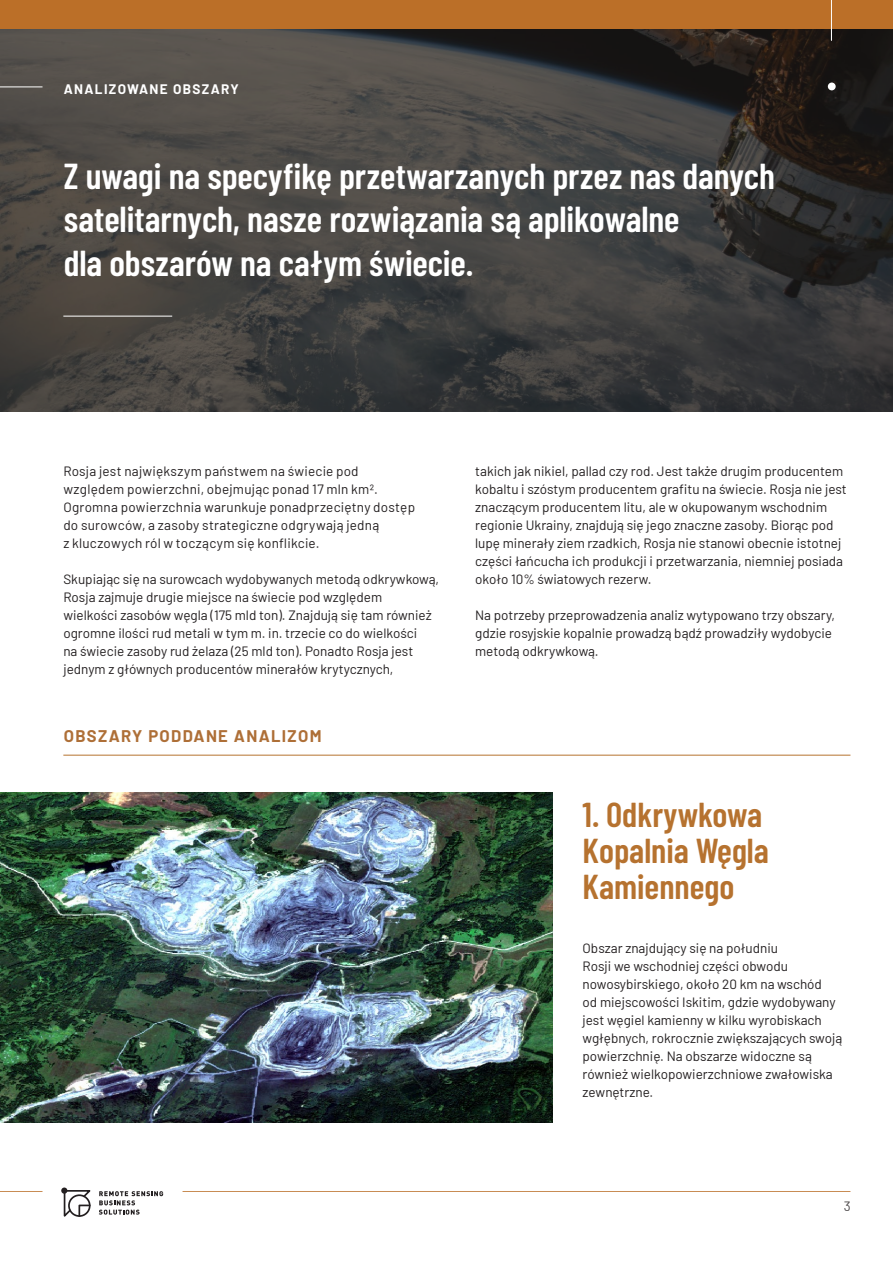
<style>
.page{position:relative;width:893px;height:1263px;background:#fff}
.page>*{position:absolute;margin:0;border:0;box-sizing:border-box;transform-origin:0 0}
.t1{font:600 36px/43.2px "Barlow Condensed";color:#fff}
.t2{font:600 34.5px/36px "Barlow Condensed";color:#b6722f}
.t3{font:700 16.5px "Barlow";letter-spacing:.08em;color:#ae6f37}
.t4{font:13.5px/18px "Barlow";color:#231f20}
.t5{font:700 13.5px "Barlow";letter-spacing:.1em;color:#fff}
</style>
<div class="page">
<hr style="left:0;top:1191px;width:43px;height:1px;background:#bb6f28">
<hr style="left:183px;top:1191px;width:667px;height:1px;background:#bb6f28">
<svg style="left:61px;top:1187px;width:6px;height:7px"></svg>
<svg style="left:63px;top:1189px;width:100px;height:28px"></svg>
<img style="left:0;top:28px;width:893px;height:383px">
<hr style="left:63px;top:755px;width:787px;height:1px;background:#b6722f">
<img style="left:0;top:792px;width:552px;height:330px">
<hr style="left:63px;top:316px;width:109px;height:1px;background:#fff">
<div style="left:828px;top:83px;width:8px;height:7px;background:#fff;border-radius:50%"></div>
<hr style="left:0;top:87px;width:43px;height:1px;background:#fff">
<div style="left:0;top:0;width:893px;height:28px;background:#bb6f28"></div>
<hr style="left:831px;top:0;width:1px;height:41px;background:#fff">
<p class="t5" style="left:64px;top:79px;width:176px">ANALIZOWANE OBSZARY</p>
<h1 class="t1" style="left:64px;top:152px;width:713px">Z uwagi na specyfikę przetwarzanych przez nas danych satelitarnych, nasze rozwiązania są aplikowalne<br>dla obszarów na całym świecie.</h1>
<p class="t4" style="left:63px;top:461px;width:353px">Rosja jest największym państwem na świecie pod względem powierzchni, obejmując ponad 17 mln km2.<br>Ogromna powierzchnia warunkuje ponadprzeciętny dostęp do surowców, a zasoby strategiczne odgrywają jedną<br>z kluczowych ról w toczącym się konflikcie.</p>
<p class="t4" style="left:63px;top:569px;width:377px">Skupiając się na surowcach wydobywanych metodą odkrywkową, Rosja zajmuje drugie miejsce na świecie pod względem wielkości zasobów węgla (175 mld ton). Znajdują się tam również ogromne ilości rud metali w tym m. in. trzecie co do wielkości<br>na świecie zasoby rud żelaza (25 mld ton). Ponadto Rosja jest jednym z głównych producentów minerałów krytycznych,</p>
<p class="t3" style="left:64px;top:724px;width:259px">OBSZARY PODDANE ANALIZOM</p>
<p class="t4" style="left:475px;top:461px;width:373px">takich jak nikiel, pallad czy rod. Jest także drugim producentem kobaltu i szóstym producentem grafitu na świecie. Rosja nie jest znaczącym producentem litu, ale w okupowanym wschodnim regionie Ukrainy, znajdują się jego znaczne zasoby. Biorąc pod lupę minerały ziem rzadkich, Rosja nie stanowi obecnie istotnej części łańcucha ich produkcji i przetwarzania, niemniej posiada około 10% światowych rezerw.</p>
<p class="t4" style="left:475px;top:605px;width:361px">Na potrzeby przeprowadzenia analiz wytypowano trzy obszary, gdzie rosyjskie kopalnie prowadzą bądź prowadziły wydobycie metodą odkrywkową.</p>
<h2 class="t2" style="left:583px;top:794px;width:188px">1. Odkrywkowa<br>Kopalnia Węgla<br>Kamiennego</h2>
<p class="t4" style="left:583px;top:938px;width:261px">Obszar znajdujący się na południu<br>Rosji we wschodniej części obwodu nowosybirskiego, około 20 km na wschód<br>od miejscowości Iskitim, gdzie wydobywany jest węgiel kamienny w kilku wyrobiskach wgłębnych, rokrocznie zwiększających swoją powierzchnię. Na obszarze widoczne są również wielkopowierzchniowe zwałowiska zewnętrzne.</p>
<p class="t4" style="left:843px;top:1196px;width:8px">3</p>
</div>
